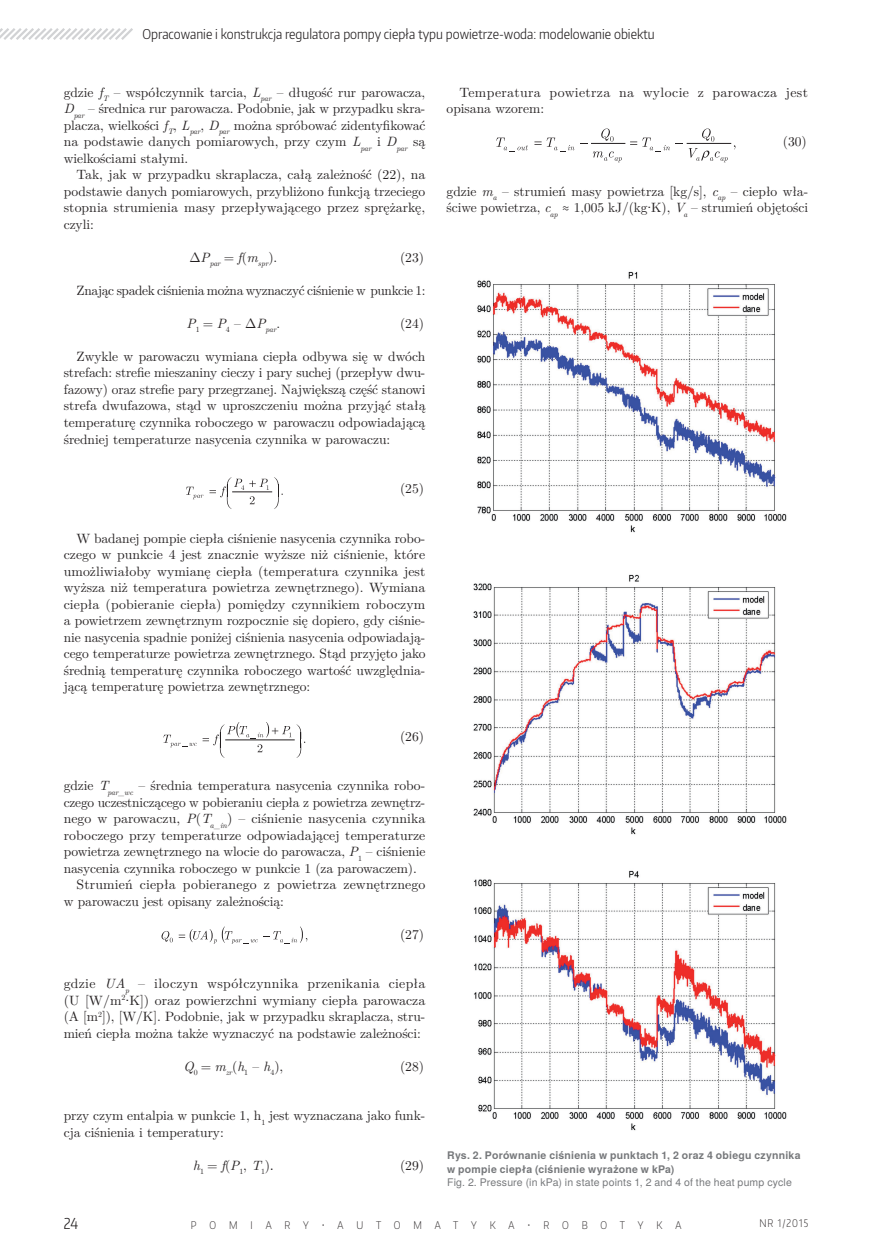
<style>
.page{position:relative;width:872px;height:1255px;background:#fff}
.page>*{position:absolute;margin:0;border:0;box-sizing:border-box;transform-origin:0 0}
.t1{font:300 15px "Encode Sans Condensed";color:#231f20}
.t2{font:13.5px/16.5px "LM Roman 10";letter-spacing:-.005em;color:#231f20;text-align:justify}
.t3{font:300 13.5px "Encode Sans Condensed";color:#231f20}
.t4{font:13.5px/16.5px "LM Roman 10";letter-spacing:.025em;color:#231f20}
.t5{font:13.5px "LM Roman 10";letter-spacing:-.025em;color:#231f20}
.t6{font:italic 13.5px "LM Roman 10";color:#231f20}
.t7{font:700 10.5px/13.5px "Te X Gyre Heros";letter-spacing:.02em;color:#76787b}
.t8{font:200 10.5px "Encode Sans Condensed";letter-spacing:1.225em;color:#231f20}
.t9{font:italic 7.8px "LM Roman 10";letter-spacing:-.005em;color:#231f20}
.s1{font-style:italic}
.s2{font-family:"Arial"}
.s3{font-style:normal}
.s4{font-family:"Calibri";font-style:normal}
.s5{font-family:"Courier New"}
.s6{font-weight:400}
</style>
<div class="page">
<svg style="left:209px;top:477px;width:74px;height:32px"></svg>
<svg style="left:186px;top:486px;width:17px;height:13px"></svg>
<svg style="left:203px;top:722px;width:102px;height:35px"></svg>
<svg style="left:163px;top:734px;width:34px;height:13px"></svg>
<svg style="left:161px;top:931px;width:12px;height:11px"></svg>
<svg style="left:179px;top:926px;width:128px;height:18px"></svg>
<hr style="left:591px;top:143px;width:34px;height:1px;background:#231f20">
<hr style="left:687px;top:143px;width:43px;height:1px;background:#231f20">
<svg style="left:593px;top:151px;width:29px;height:11px"></svg>
<svg style="left:601px;top:128px;width:12px;height:14px"></svg>
<svg style="left:496px;top:138px;width:32px;height:14px"></svg>
<svg style="left:676px;top:128px;width:51px;height:34px"></svg>
<svg style="left:630px;top:138px;width:40px;height:14px"></svg>
<svg style="left:534px;top:138px;width:40px;height:14px"></svg>
<img style="left:477px;top:271px;width:310px;height:262px">
<img style="left:473px;top:574px;width:314px;height:261px">
<img style="left:474px;top:870px;width:313px;height:261px">
<svg style="left:0;top:28px;width:133px;height:12px"></svg>
<p class="t3" style="left:142px;top:25px;width:514px">Opracowanie i konstrukcja regulatora pompy ciepła typu powietrze-woda: modelowanie obiektu</p>
<p class="t2" style="left:64px;top:83px;width:363px">gdzie <span class="s1">f</span><sub>T</sub> – współczynnik tarcia, <span class="s1">L</span><sub>par</sub> – długość rur parowacza,</p>
<p class="t2" style="left:64px;top:99px;width:363px"><span class="s1">D</span><sub>par</sub> – średnica rur parowacza. Podobnie, jak w przypadku skra-</p>
<p class="t2" style="left:64px;top:116px;width:363px">placza, wielkości <span class="s1">f</span><sub>T</sub>, <span class="s1">L</span><sub>par</sub>, <span class="s1">D</span><sub>par</sub> można spróbować zidentyfikować</p>
<p class="t2" style="left:64px;top:132px;width:363px">na podstawie danych pomiarowych, przy czym <span class="s1">L</span><sub>par</sub> i <span class="s1">D</span><sub>par</sub> są</p>
<p class="t2" style="left:64px;top:149px;width:126px">wielkościami stałymi.</p>
<p class="t2" style="left:76px;top:165px;width:350px">Tak, jak w przypadku skraplacza, całą zależność (22), na</p>
<p class="t2" style="left:64px;top:182px;width:363px">podstawie danych pomiarowych, przybliżono funkcją trzeciego</p>
<p class="t2" style="left:64px;top:198px;width:363px">stopnia strumienia masy przepływającego przez sprężarkę,</p>
<p class="t2" style="left:64px;top:215px;width:32px">czyli:</p>
<p class="t9" style="left:189px;top:257px;width:89px"><sup>Δ</sup><sup>P</sup>par <sup>=</sup> <sup>f</sup><sup>(</sup><sup>m</sup>spr<sup>).</sup></p>
<p class="t2" style="left:400px;top:248px;width:25px">(23)</p>
<p class="t5" style="left:76px;top:280px;width:350px">Znając spadek ciśnienia można wyznaczyć ciśnienie w punkcie 1:</p>
<p class="t2" style="left:187px;top:314px;width:95px"><span class="s1">P</span><sub>1</sub> = <span class="s1">P</span><sub>4</sub> – Δ<span class="s1">P</span><sub>par</sub>.</p>
<p class="t2" style="left:400px;top:314px;width:25px">(24)</p>
<p class="t2" style="left:64px;top:347px;width:363px;text-indent:13px">Zwykle w parowaczu wymiana ciepła odbywa się w dwóch strefach: strefie mieszaniny cieczy i pary suchej (przepływ dwu&shy;fazowy) oraz strefie pary przegrzanej. Największą część stanowi strefa dwufazowa, stąd w uproszczeniu można przyjąć stałą temperaturę czynnika roboczego w parowaczu odpowiadającą średniej temperaturze nasycenia czynnika w parowaczu:</p>
<p class="t2" style="left:400px;top:479px;width:25px">(25)</p>
<p class="t2" style="left:64px;top:528px;width:363px;text-indent:13px">W badanej pompie ciepła ciśnienie nasycenia czynnika robo&shy;czego w punkcie 4 jest znacznie wyższe niż ciśnienie, które umożliwiałoby wymianę ciepła (temperatura czynnika jest wyższa niż temperatura powietrza zewnętrznego). Wymiana ciepła (pobieranie ciepła) pomiędzy czynnikiem roboczym a powietrzem zewnętrznym rozpocznie się dopiero, gdy ciśnie&shy;nie nasycenia spadnie poniżej ciśnienia nasycenia odpowiadają&shy;cego temperaturze powietrza zewnętrznego. Stąd przyjęto jako średnią temperaturę czynnika roboczego wartość uwzględnia&shy;jącą temperaturę powietrza zewnętrznego:</p>
<p class="t2" style="left:400px;top:726px;width:25px">(26)</p>
<p class="t2" style="left:64px;top:776px;width:363px">gdzie <span class="s1">T</span><sub>par_wc</sub> – średnia temperatura nasycenia czynnika robo-</p>
<p class="t2" style="left:64px;top:792px;width:363px">czego uczestniczącego w pobieraniu ciepła z powietrza zewnętrz-</p>
<p class="t2" style="left:64px;top:809px;width:363px">nego w parowaczu, <span class="s1">P</span>(<span class="s1">T</span><sub>a_in</sub>) – ciśnienie nasycenia czynnika</p>
<p class="t2" style="left:64px;top:825px;width:363px">roboczego przy temperaturze odpowiadającej temperaturze</p>
<p class="t2" style="left:64px;top:842px;width:363px">powietrza zewnętrznego na wlocie do parowacza, <span class="s1">P</span><sub>1</sub> – ciśnienie</p>
<p class="t2" style="left:64px;top:858px;width:354px">nasycenia czynnika roboczego w punkcie 1 (za parowaczem).</p>
<p class="t2" style="left:76px;top:875px;width:350px">Strumień ciepła pobieranego z powietrza zewnętrznego</p>
<p class="t2" style="left:64px;top:891px;width:222px">w parowaczu jest opisany zależnością:</p>
<p class="t2" style="left:400px;top:924px;width:25px">(27)</p>
<p class="t2" style="left:64px;top:974px;width:363px">gdzie <span class="s1">UA</span><sub>p</sub> – iloczyn współczynnika przenikania ciepła (U [W/m<sup>2</sup><span class="s2">∙</span>K]) oraz powierzchni wymiany ciepła parowacza (A [m<sup>2</sup>]), [W/K]. Podobnie, jak w przypadku skraplacza, stru&shy;mień ciepła można także wyznaczyć na podstawie zależności:</p>
<p class="t2" style="left:183px;top:1056px;width:101px"><span class="s1">Q</span><sub>0</sub> = <span class="s1">m</span><sub>zr</sub>(<span class="s1">h</span><sub>1</sub> – <span class="s1">h</span><sub>4</sub>),</p>
<p class="t2" style="left:400px;top:1056px;width:25px">(28)</p>
<p class="t2" style="left:64px;top:1106px;width:363px">przy czym entalpia w punkcie 1, h<sub>1</sub> jest wyznaczana jako funk&shy;cja ciśnienia i temperatury:</p>
<p class="t6" style="left:193px;top:1154px;width:82px">h<sub>1</sub> <span class="s3">=</span> f<span class="s3">(</span>P<sub>1</sub><span class="s3">,</span> T<sub>1</sub><span class="s3">)</span><span class="s4">.</span></p>
<p class="t2" style="left:400px;top:1155px;width:25px">(29)</p>
<p class="t4" style="left:446px;top:83px;width:363px;text-indent:13px">Temperatura powietrza na wylocie z parowacza jest opisana wzorem:</p>
<p class="t2" style="left:782px;top:132px;width:26px">(30)</p>
<p class="t2" style="left:446px;top:182px;width:363px">gdzie <span class="s1">m</span><sub>a</sub> – strumień masy powietrza [kg/s], <span class="s1">c</span><sub>ap</sub> – ciepło wła&shy;ściwe powietrza, <span class="s1">c</span><sub>ap</sub> <span class="s5">≈</span> 1,005 kJ/(kg<span class="s2">∙</span>K), <span class="s1">V</span><sub>a</sub> – strumień objętości</p>
<p class="t7" style="left:447px;top:1148px;width:355px">Rys. 2. Porównanie ciśnienia w punktach 1, 2 oraz 4 obiegu czynnika w pompie ciepła (ciśnienie wyrażone w kPa)<br><span class="s6">Fig. 2. Pressure (in kPa) in state points 1, 2 and 4 of the heat pump cycle</span></p>
<p class="t1" style="left:64px;top:1213px;width:16px">24</p>
<p class="t8" style="left:191px;top:1217px;width:492px">POMIARY•AUTOMATYKA•ROBOTYKA</p>
<p class="t8" style="left:759px;top:1216px;width:50px">NR 1/2015</p>
</div>
